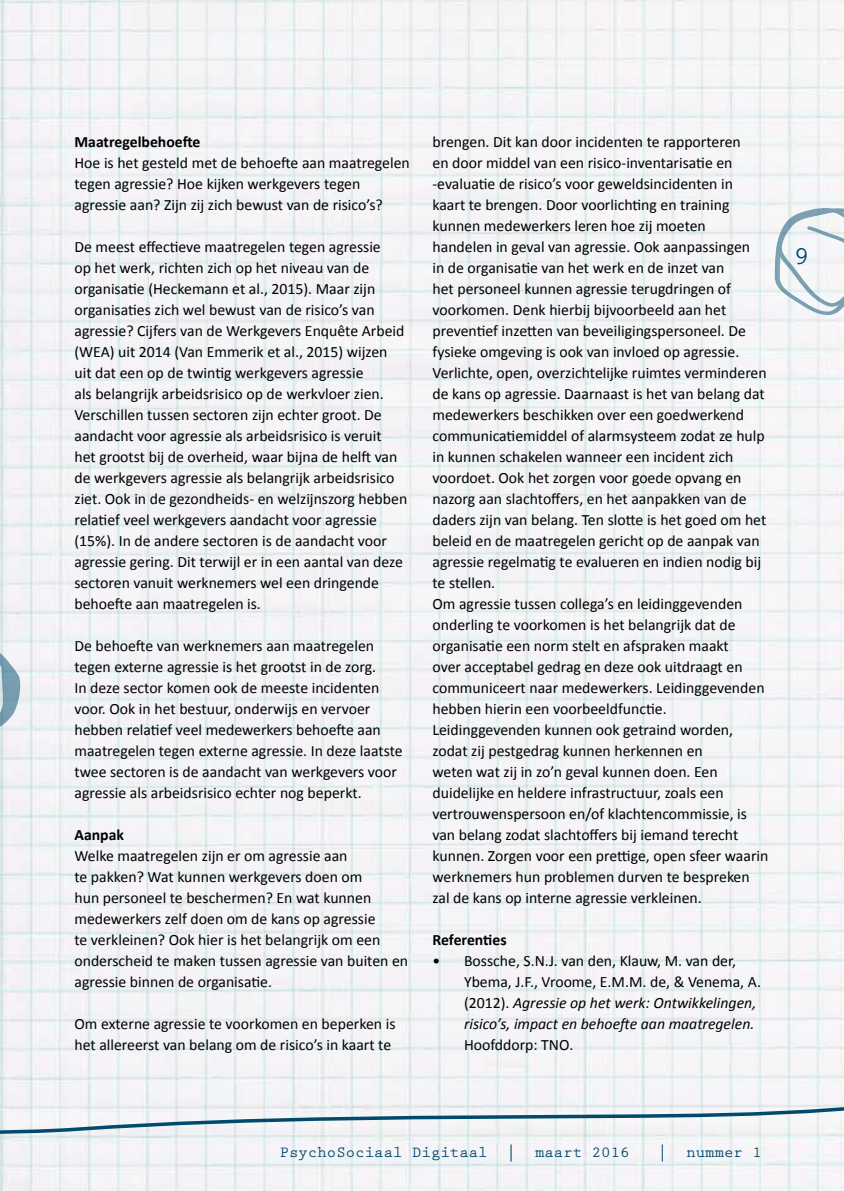
<style>
.page{position:relative;width:844px;height:1191px;background:#fff}
.page>*{position:absolute;margin:0;border:0;box-sizing:border-box;transform-origin:0 0}
.t1{font:700 26.25px "Prestige Elite Std";color:#004a6c}
.t2{font:15.75px/21px "Calibri";color:#000}
.t3{font:700 15.75px "Prestige Elite Std";color:#004a6c}
.t4{font:700 15.75px "Calibri";color:#000}
.s1{font-style:italic}
</style>
<div class="page">
<img style="left:0;top:0;width:843px;height:1191px">
<svg style="left:0;top:1102px;width:843px;height:35px"></svg>
<svg style="left:772px;top:206px;width:71px;height:111px"></svg>
<svg style="left:0;top:580px;width:22px;height:271px"></svg>
<p class="t4" style="left:74px;top:132px;width:127px">Maatregelbehoefte</p>
<p class="t2" style="left:74px;top:152px;width:337px">Hoe is het gesteld met de behoefte aan maatregelen tegen agressie? Hoe kijken werkgevers tegen agressie aan? Zijn zij zich bewust van de risico’s?</p>
<p class="t2" style="left:74px;top:236px;width:334px">De meest effectieve maatregelen tegen agressie<br>op het werk, richten zich op het niveau van de organisatie (Heckemann et al., 2015). Maar zijn organisaties zich wel bewust van de risico’s van agressie? Cijfers van de Werkgevers Enquête Arbeid (WEA) uit 2014 (Van Emmerik et al., 2015) wijzen uit dat een op de twintig werkgevers agressie<br>als belangrijk arbeidsrisico op de werkvloer zien.<br>Verschillen tussen sectoren zijn echter groot. De aandacht voor agressie als arbeidsrisico is veruit<br>het grootst bij de overheid, waar bijna de helft van de werkgevers agressie als belangrijk arbeidsrisico ziet. Ook in de gezondheids- en welzijnszorg hebben relatief veel werkgevers aandacht voor agressie (15%). In de andere sectoren is de aandacht voor agressie gering. Dit terwijl er in een aantal van deze sectoren vanuit werknemers wel een dringende behoefte aan maatregelen is.</p>
<p class="t2" style="left:74px;top:635px;width:329px">De behoefte van werknemers aan maatregelen tegen externe agressie is het grootst in de zorg.<br>In deze sector komen ook de meeste incidenten voor. Ook in het bestuur, onderwijs en vervoer hebben relatief veel medewerkers behoefte aan maatregelen tegen externe agressie. In deze laatste twee sectoren is de aandacht van werkgevers voor agressie als arbeidsrisico echter nog beperkt.</p>
<p class="t4" style="left:74px;top:825px;width:51px">Aanpak</p>
<p class="t2" style="left:74px;top:845px;width:335px">Welke maatregelen zijn er om agressie aan<br>te pakken? Wat kunnen werkgevers doen om<br>hun personeel te beschermen? En wat kunnen medewerkers zelf doen om de kans op agressie<br>te verkleinen? Ook hier is het belangrijk om een onderscheid te maken tussen agressie van buiten en agressie binnen de organisatie.</p>
<p class="t2" style="left:74px;top:1013px;width:322px">Om externe agressie te voorkomen en beperken is het allereerst van belang om de risico’s in kaart te</p>
<p class="t2" style="left:432px;top:131px;width:337px">brengen. Dit kan door incidenten te rapporteren<br>en door middel van een risico-inventarisatie en -evaluatie de risico’s voor geweldsincidenten in kaart te brengen. Door voorlichting en training kunnen medewerkers leren hoe zij moeten handelen in geval van agressie. Ook aanpassingen<br>in de organisatie van het werk en de inzet van<br>het personeel kunnen agressie terugdringen of voorkomen. Denk hierbij bijvoorbeeld aan het preventief inzetten van beveiligingspersoneel. De fysieke omgeving is ook van invloed op agressie.<br>Verlichte, open, overzichtelijke ruimtes verminderen de kans op agressie. Daarnaast is het van belang dat medewerkers beschikken over een goedwerkend communicatiemiddel of alarmsysteem zodat ze hulp in kunnen schakelen wanneer een incident zich voordoet. Ook het zorgen voor goede opvang en nazorg aan slachtoffers, en het aanpakken van de daders zijn van belang. Ten slotte is het goed om het beleid en de maatregelen gericht op de aanpak van agressie regelmatig te evalueren en indien nodig bij te stellen.<br>Om agressie tussen collega’s en leidinggevenden onderling te voorkomen is het belangrijk dat de organisatie een norm stelt en afspraken maakt<br>over acceptabel gedrag en deze ook uitdraagt en communiceert naar medewerkers. Leidinggevenden hebben hierin een voorbeeldfunctie.<br>Leidinggevenden kunnen ook getraind worden, zodat zij pestgedrag kunnen herkennen en<br>weten wat zij in zo’n geval kunnen doen. Een duidelijke en heldere infrastructuur, zoals een vertrouwenspersoon en/of klachtencommissie, is van belang zodat slachtoffers bij iemand terecht kunnen. Zorgen voor een prettige, open sfeer waarin werknemers hun problemen durven te bespreken zal de kans op interne agressie verkleinen.</p>
<p class="t4" style="left:432px;top:929px;width:76px">Referenties</p>
<p class="t2" style="left:464px;top:950px;width:298px;text-indent:-32px">• Bossche, S.N.J. van den, Klauw, M. van der, Ybema, J.F., Vroome, E.M.M. de, &amp; Venema, A. (2012). <span class="s1">Agressie op het werk: Ontwikkelingen, risico’s, impact en behoefte aan maatregelen.</span></p>
<p class="t2" style="left:464px;top:1034px;width:111px">Hoofddorp: TNO.</p>
<h1 class="t1" style="left:793px;top:241px;width:17px">9</h1>
<p class="t3" style="left:279px;top:1143px;width:351px">PsychoSociaal Digitaal | maart 2016</p>
<p class="t3" style="left:657px;top:1143px;width:105px">| nummer 1</p>
</div>
